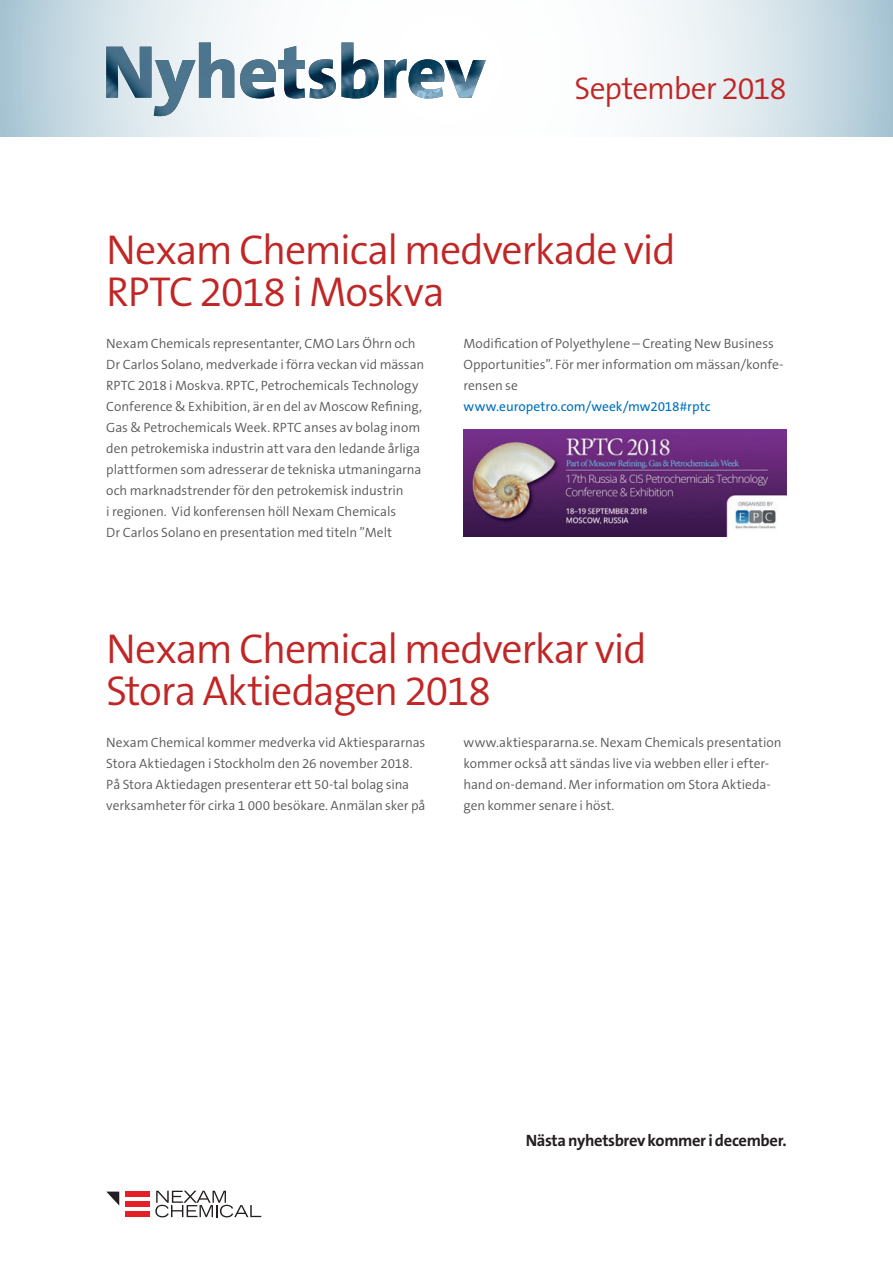
<style>
.page{position:relative;width:893px;height:1263px;background:#fff}
.page>*{position:absolute;margin:0;border:0;box-sizing:border-box;transform-origin:0 0}
.t1{font:300 42px/42px "The Sans B W4";letter-spacing:-.03em;color:#c02625}
.t2{font:300 31.5px "The Sans B W4";letter-spacing:-.035em;color:#c02625}
.t3{font:700 16.5px "The Sans B W7";letter-spacing:-.02em;color:#231f20}
.t4{font:300 13.5px/21px "The Sans B W4";letter-spacing:-.005em;color:#57585a}
.t5{font:13.5px "The Sans B W5 Plain";color:#0072bc}
</style>
<div class="page">
<svg style="left:0;top:0;width:893px;height:136px"></svg>
<img style="left:106px;top:43px;width:380px;height:73px">
<div style="left:125px;top:1191px;width:24px;height:5px;background:#e41f25"></div>
<div style="left:125px;top:1201px;width:24px;height:6px;background:#e41f25"></div>
<div style="left:125px;top:1211px;width:24px;height:6px;background:#e41f25"></div>
<svg style="left:106px;top:1191px;width:13px;height:14px"></svg>
<svg style="left:155px;top:1191px;width:106px;height:26px"></svg>
<img style="left:463px;top:430px;width:324px;height:107px">
<h2 class="t2" style="left:574px;top:68px;width:214px">September 2018</h2>
<h1 class="t1" style="left:106px;top:229px;width:571px">Nexam Chemical medverkade vid<br>RPTC 2018 i Moskva</h1>
<p class="t4" style="left:106px;top:333px;width:320px">Nexam Chemicals representanter, CMO Lars Öhrn och Dr Carlos Solano, medverkade i förra veckan vid mässan RPTC 2018 i Moskva. RPTC, Petrochemicals Technology Conference &amp; Exhibition, är en del av Moscow Refining, Gas &amp; Petrochemicals Week. RPTC anses av bolag inom den petrokemiska industrin att vara den ledande årliga plattformen som adresserar de tekniska utmaningarna och marknadstrender för den petrokemisk industrin<br>i regionen. Vid konferensen höll Nexam Chemicals<br>Dr Carlos Solano en presentation med titeln ”Melt</p>
<p class="t4" style="left:463px;top:333px;width:322px">Modification of Polyethylene – Creating New Business<br>Opportunities”. För mer information om mässan/konfe&shy;rensen se</p>
<p class="t5" style="left:463px;top:398px;width:249px">www.europetro.com/week/mw2018#rptc</p>
<h1 class="t1" style="left:106px;top:628px;width:542px">Nexam Chemical medverkar vid<br>Stora Aktiedagen 2018</h1>
<p class="t4" style="left:106px;top:732px;width:321px">Nexam Chemical kommer medverka vid Aktiespararnas Stora Aktiedagen i Stockholm den 26 november 2018.<br>På Stora Aktiedagen presenterar ett 50-tal bolag sina verksamheter för cirka 1 000 besökare. Anmälan sker på</p>
<p class="t4" style="left:463px;top:732px;width:320px">www.aktiespararna.se. Nexam Chemicals presentation kommer också att sändas live via webben eller i efter&shy;hand on-demand. Mer information om Stora Aktieda&shy;gen kommer senare i höst.</p>
<p class="t3" style="left:526px;top:1130px;width:262px">Nästa nyhetsbrev kommer i december.</p>
</div>
